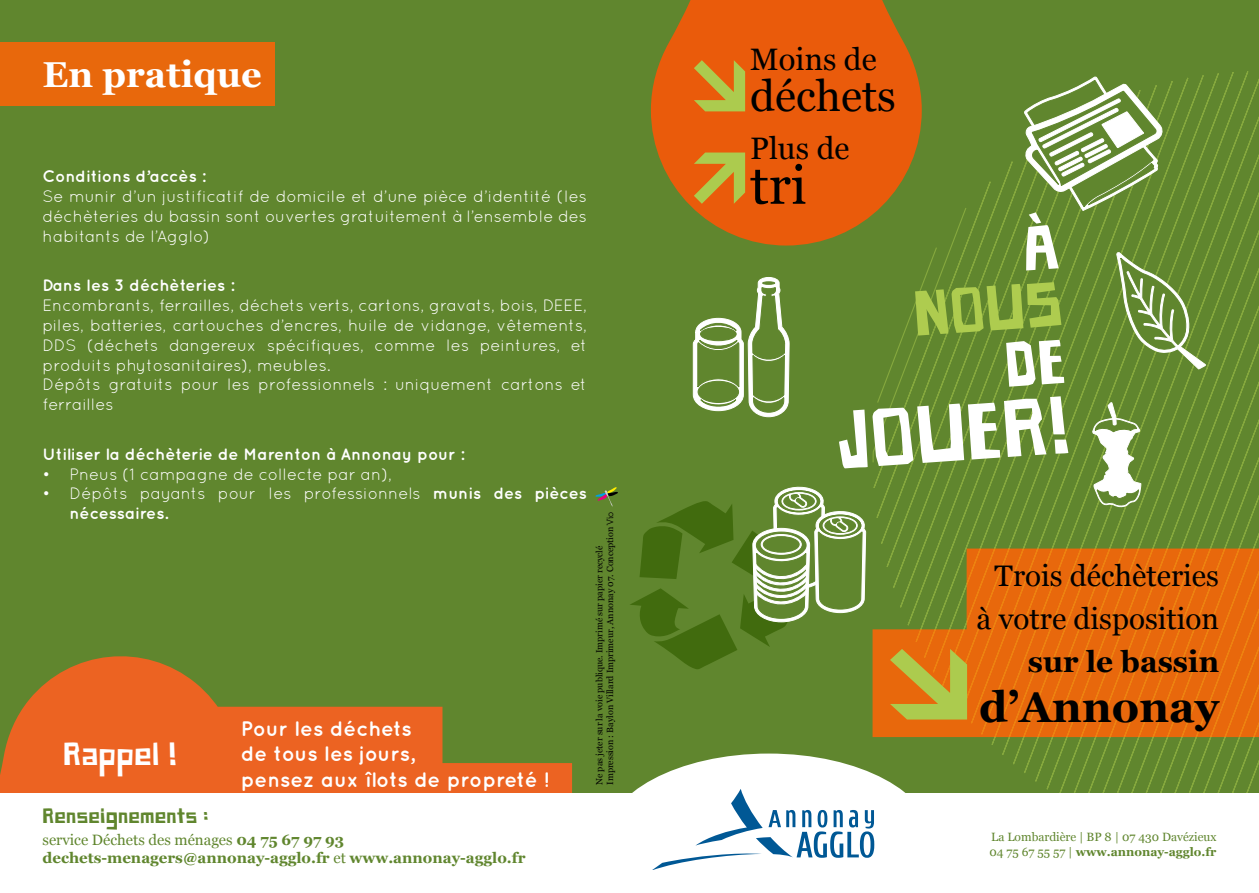
<style>
.page{position:relative;width:1259px;height:893px;background:#60862e}
.page>*{position:absolute;margin:0;border:0;box-sizing:border-box;transform-origin:0 0}
.t1{font:75.6px "Paper Johnny Eins";color:#fff}
.t2{font:59.25px "Paper Johnny Eins";color:#aecc4f}
.t3{font:54px "Georgia";color:#000}
.t4{font:43.5px "Georgia";color:#000}
.t5{font:700 43.2px "Georgia";color:#000}
.t6{font:700 36px "Georgia";color:#fff}
.t7{font:31.05px "Georgia";color:#000}
.t8{font:30px "Paper Johnny Eins";color:#fff}
.t9{font:29.7px/43.2px "Georgia";color:#000;text-align:right}
.t10{font:700 29.7px "Georgia";color:#000}
.t11{font:700 21px/25.2px "Quicksand";color:#fff}
.t12{font:19.5px "Paper Johnny Eins";color:#60862e}
.t13{font:16.5px/19.8px "Quicksand";color:#fff}
.t14{font:700 16.5px "Quicksand";color:#fff}
.t15{font:700 15px/18px "Georgia";color:#60862e}
.t16{font:12px/14.4px "Georgia";color:#60862e}
.t17{font:9px/10.8px "Georgia";color:#000}
.s1{font-weight:700}
.s2{font-weight:400}
.s3{font-family:"Nilland";font-weight:700}
</style>
<div class="page">
<svg style="left:872px;top:71px;width:387px;height:722px"></svg>
<svg style="left:872px;top:549px;width:387px;height:188px;background:#d96e10"></svg>
<svg style="left:890px;top:649px;width:77px;height:70px;background:#c79e30"></svg>
<div style="left:0;top:43px;width:275px;height:63px;background:#e8680c"></div>
<svg style="left:254px;top:707px;width:318px;height:86px"></svg>
<svg style="left:0;top:656px;width:254px;height:137px;fill:#ec6322"></svg>
<div style="left:0;top:793px;width:1259px;height:100px;background:#fff"></div>
<svg style="left:595px;top:487px;width:23px;height:20px"></svg>
<svg style="left:632px;top:753px;width:300px;height:96px;fill:#fff"></svg>
<svg style="left:651px;top:789px;width:223px;height:81px"></svg>
<svg style="left:651px;top:0;width:270px;height:246px;fill:#ea5b0b"></svg>
<svg style="left:694px;top:60px;width:51px;height:51px;background:#c8982f"></svg>
<svg style="left:694px;top:153px;width:51px;height:51px;background:#c8982f"></svg>
<svg style="left:630px;top:486px;width:237px;height:183px"></svg>
<div style="left:763px;top:537px;width:36px;height:15px;background:#60862e;border-radius:50%"></div>
<div style="left:763px;top:537px;width:36px;height:15px;border:1px solid #60862e;border-radius:50%"></div>
<svg style="left:1092px;top:403px;width:49px;height:104px"></svg>
<svg style="left:693px;top:277px;width:96px;height:140px"></svg>
<svg style="left:1006px;top:77px;width:199px;height:310px"></svg>
<h3 class="t6" style="left:43px;top:47px;width:221px">En pratique</h3>
<p class="t14" style="left:43px;top:167px;width:165px">Conditions d’accès :</p>
<p class="t13" style="left:43px;top:186px;width:546px;text-align:justify">Se munir d’un justificatif de domicile et d’une pièce d’identité (les déchèteries du bassin sont ouvertes gratuitement à l’ensemble des habitants de l’Agglo)</p>
<p class="t14" style="left:43px;top:276px;width:193px">Dans les 3 déchèteries :</p>
<p class="t13" style="left:43px;top:295px;width:546px">Encombrants, ferrailles, déchets verts, cartons, gravats, bois, DEEE, piles, batteries, cartouches d’encres, huile de vidange, vêtements, DDS (déchets dangereux spécifiques, comme les peintures, et produits phytosanitaires), meubles.<br>Dépôts gratuits pour les professionnels : uniquement cartons et ferrailles</p>
<p class="t14" style="left:43px;top:444px;width:423px">Utiliser la déchèterie de Marenton à Annonay pour :</p>
<p class="t13" style="left:43px;top:464px;width:351px">• Pneus (1 campagne de collecte par an),</p>
<p class="t13" style="left:70px;top:484px;width:519px;text-indent:-27px">• Dépôts payants pour les professionnels <span class="s1">munis des pièces nécessaires.</span></p>
<h3 class="t8" style="left:63px;top:736px;width:116px">Rappel !</h3>
<p class="t11" style="left:241px;top:716px;width:310px">Pour les déchets<br>de tous les jours,<br>pensez aux îlots de propreté !</p>
<p class="t12" style="left:43px;top:804px;width:168px">Renseignements :</p>
<p class="t15" style="left:43px;top:830px;width:484px"><span class="s2">service Déchets des ménages</span> 04 75 67 97 93 dechets-menagers@annonay-agglo.fr <span class="s2">et</span> www.annonay-agglo.fr</p>
<p class="t17" style="left:593px;top:785px;width:275px;rotate:-90deg">Ne pas jeter sur la voie publique. Imprimé sur papier recyclé<br>Impression : Baylon Villard Imprimeur, Annonay 07. Conception <span class="s3">Vio</span></p>
<h3 class="t7" style="left:750px;top:37px;width:128px">Moins de</h3>
<h3 class="t4" style="left:750px;top:65px;width:147px">déchets</h3>
<h3 class="t7" style="left:750px;top:125px;width:101px">Plus de</h3>
<h3 class="t3" style="left:750px;top:146px;width:58px">tri</h3>
<h2 class="t2" style="left:911px;top:279px;width:150px;rotate:-4deg">NOUS</h2>
<h1 class="t1" style="left:832px;top:396px;width:237px;rotate:-4deg">JOUER!</h1>
<h3 class="t9" style="left:976px;top:553px;width:244px">Trois déchèteries à votre disposition</h3>
<h3 class="t10" style="left:1027px;top:639px;width:193px">sur le bassin</h3>
<h3 class="t5" style="left:979px;top:674px;width:241px">d’Annonay</h3>
<p class="t16" style="left:989px;top:830px;width:228px">La Lombardière | BP 8 | 07 430 Davézieux<br>04 75 67 55 57 | <span class="s1">www.annonay-agglo.fr</span></p>
</div>
